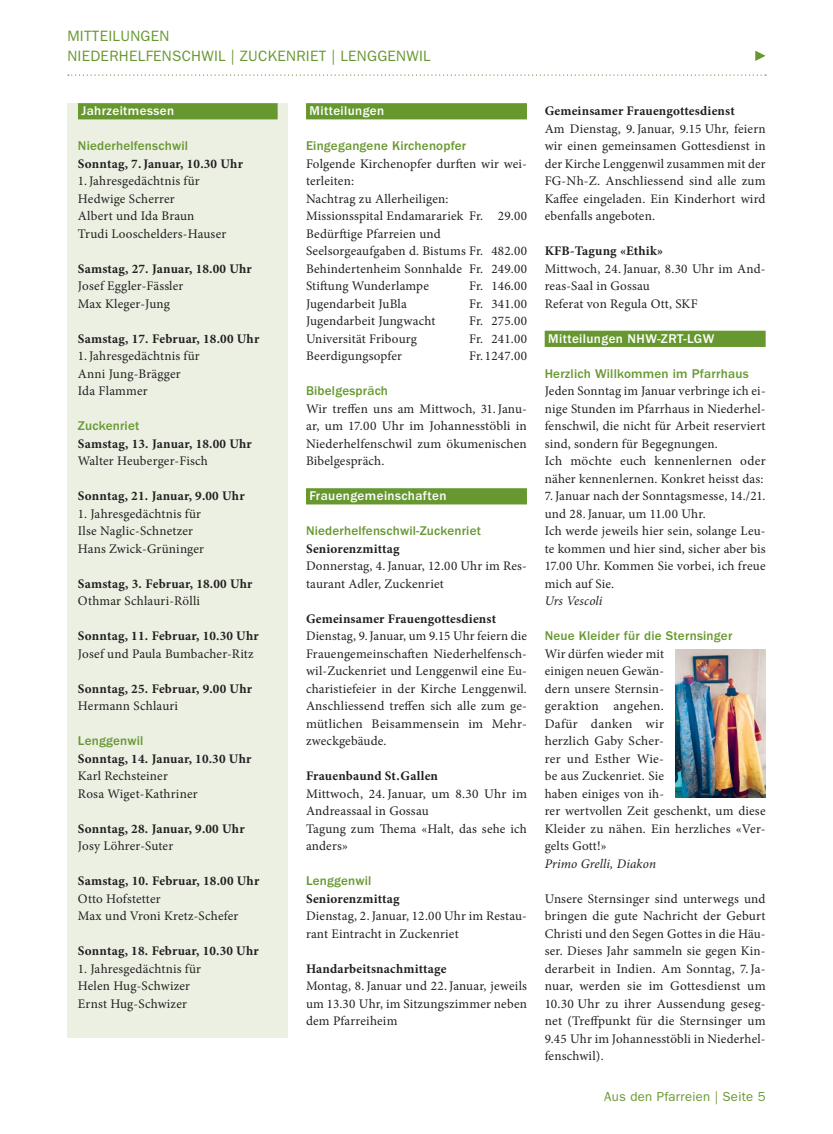
<style>
.page{position:relative;width:833px;height:1134px;background:#fff}
.page>*{position:absolute;margin:0;border:0;box-sizing:border-box;transform-origin:0 0}
.t1{font:15px/20px "ITC Franklin Gothic Std";letter-spacing:.02em;color:#679830}
.t2{font:13.12px/17.5px "Minion Pro";letter-spacing:.015em;color:#231f20}
.t3{font:700 13.12px "Minion Pro";letter-spacing:.015em;color:#231f20}
.t4{font:500 13.12px "ITC Franklin Gothic Std";letter-spacing:.015em;color:#679830}
.t5{font:500 13.12px "ITC Franklin Gothic Std";letter-spacing:.03em;color:#fff}
.t6{font:italic 13.12px "Minion Pro";letter-spacing:.005em;color:#231f20}
.t7{font:13.12px "ITC Franklin Gothic Std";letter-spacing:.02em;color:#679830}
</style>
<div class="page">
<svg style="left:755px;top:51px;width:10px;height:10px"></svg>
<div style="left:67px;top:104px;width:221px;height:934px;background:#ebf0e3"></div>
<div style="left:78px;top:103px;width:200px;height:16px;background:#679830"></div>
<div style="left:306px;top:103px;width:221px;height:16px;background:#679830"></div>
<div style="left:306px;top:488px;width:221px;height:16px;background:#679830"></div>
<div style="left:544px;top:331px;width:221px;height:16px;background:#679830"></div>
<img style="left:675px;top:649px;width:90px;height:149px">
<svg style="left:68px;top:74px;width:698px;height:2px"></svg>
<p class="t1" style="left:67px;top:26px;width:365px">MITTEILUNGEN<br>NIEDERHELFENSCHWIL | ZUCKENRIET | LENGGENWIL</p>
<p class="t5" style="left:81px;top:103px;width:94px">Jahrzeitmessen</p>
<p class="t4" style="left:78px;top:138px;width:112px">Niederhelfenschwil</p>
<p class="t3" style="left:78px;top:154px;width:166px">Sonntag, 7.Januar, 10.30 Uhr</p>
<p class="t2" style="left:78px;top:172px;width:150px">1.Jahresgedächtnis für<br>Hedwige Scherrer<br>Albert und Ida Braun<br>Trudi Looschelders-Hauser</p>
<p class="t3" style="left:78px;top:259px;width:175px">Samstag, 27. Januar, 18.00 Uhr</p>
<p class="t2" style="left:78px;top:277px;width:107px">Josef Eggler-Fässler<br>Max Kleger-Jung</p>
<p class="t3" style="left:78px;top:329px;width:183px">Samstag, 17. Februar, 18.00 Uhr</p>
<p class="t2" style="left:78px;top:347px;width:123px">1.Jahresgedächtnis für<br>Anni Jung-Brägger<br>Ida Flammer</p>
<p class="t4" style="left:78px;top:418px;width:63px">Zuckenriet</p>
<p class="t3" style="left:78px;top:434px;width:175px">Samstag, 13. Januar, 18.00 Uhr</p>
<p class="t2" style="left:78px;top:452px;width:131px">Walter Heuberger-Fisch</p>
<p class="t3" style="left:78px;top:487px;width:168px">Sonntag, 21. Januar, 9.00 Uhr</p>
<p class="t2" style="left:78px;top:505px;width:128px">1. Jahresgedächtnis für<br>Ilse Naglic-Schnetzer<br>Hans Zwick-Grüninger</p>
<p class="t3" style="left:78px;top:574px;width:176px">Samstag, 3. Februar, 18.00 Uhr</p>
<p class="t2" style="left:78px;top:592px;width:124px">Othmar Schlauri-Rölli</p>
<p class="t3" style="left:78px;top:627px;width:182px">Sonntag, 11. Februar, 10.30 Uhr</p>
<p class="t2" style="left:78px;top:645px;width:177px">Josef und Paula Bumbacher-Ritz</p>
<p class="t3" style="left:78px;top:679px;width:176px">Sonntag, 25. Februar, 9.00 Uhr</p>
<p class="t2" style="left:78px;top:697px;width:102px">Hermann Schlauri</p>
<p class="t4" style="left:78px;top:733px;width:67px">Lenggenwil</p>
<p class="t3" style="left:78px;top:749px;width:175px">Sonntag, 14. Januar, 10.30 Uhr</p>
<p class="t2" style="left:78px;top:767px;width:121px">Karl Rechsteiner<br>Rosa Wiget-Kathriner</p>
<p class="t3" style="left:78px;top:819px;width:168px">Sonntag, 28. Januar, 9.00 Uhr</p>
<p class="t2" style="left:78px;top:837px;width:97px">Josy Löhrer-Suter</p>
<p class="t3" style="left:78px;top:872px;width:183px">Samstag, 10. Februar, 18.00 Uhr</p>
<p class="t2" style="left:78px;top:890px;width:162px">Otto Hofstetter<br>Max und Vroni Kretz-Schefer</p>
<p class="t3" style="left:78px;top:942px;width:182px">Sonntag, 18. Februar, 10.30 Uhr</p>
<p class="t2" style="left:78px;top:960px;width:125px">1. Jahresgedächtnis für<br>Helen Hug-Schwizer<br>Ernst Hug-Schwizer</p>
<p class="t5" style="left:309px;top:103px;width:76px">Mitteilungen</p>
<p class="t4" style="left:306px;top:138px;width:162px">Eingegangene Kirchenopfer</p>
<p class="t2" style="left:306px;top:155px;width:222px">Folgende Kirchenopfer durften wir wei&shy;terleiten:<br>Nachtrag zu Allerheiligen:<br>Missionsspital Endamarariek Fr. 29.00<br>Bedürftige Pfarreien und<br>Seelsorgeaufgaben d. Bistums Fr. 482.00<br>Behindertenheim Sonnhalde Fr. 249.00<br>Stiftung Wunderlampe</p>
<p class="t2" style="left:469px;top:277px;width:59px">Fr. 146.00</p>
<p class="t2" style="left:306px;top:295px;width:102px">Jugendarbeit JuBla</p>
<p class="t2" style="left:469px;top:295px;width:59px">Fr. 341.00</p>
<p class="t2" style="left:306px;top:312px;width:131px">Jugendarbeit Jungwacht</p>
<p class="t2" style="left:469px;top:312px;width:59px">Fr. 275.00</p>
<p class="t2" style="left:306px;top:330px;width:112px">Universität Fribourg</p>
<p class="t2" style="left:469px;top:330px;width:59px">Fr. 241.00</p>
<p class="t2" style="left:306px;top:347px;width:98px">Beerdigungsopfer</p>
<p class="t2" style="left:469px;top:347px;width:59px">Fr. 1247.00</p>
<p class="t4" style="left:306px;top:383px;width:84px">Bibelgespräch</p>
<p class="t2" style="left:306px;top:400px;width:222px;text-align:justify">Wir treffen uns am Mittwoch, 31.Janu&shy;ar, um 17.00 Uhr im Johannesstöbli in Niederhelfenschwil zum ökumenischen Bibelgespräch.</p>
<p class="t5" style="left:309px;top:488px;width:138px">Frauengemeinschaften</p>
<p class="t4" style="left:306px;top:523px;width:176px">Niederhelfenschwil-Zuckenriet</p>
<p class="t3" style="left:306px;top:539px;width:95px">Seniorenzmittag</p>
<p class="t2" style="left:306px;top:557px;width:222px">Donnerstag, 4.Januar, 12.00 Uhr im Res&shy;taurant Adler, Zuckenriet</p>
<p class="t3" style="left:306px;top:609px;width:192px">Gemeinsamer Frauengottesdienst</p>
<p class="t2" style="left:306px;top:627px;width:222px;text-align:justify">Dienstag, 9.Januar, um 9.15 Uhr feiern die Frauengemeinschaften Niederhelfensch&shy;wil-Zuckenriet und Lenggenwil eine Eu&shy;charistiefeier in der Kirche Lenggenwil.<br>Anschliessend treffen sich alle zum ge&shy;mütlichen Beisammensein im Mehr&shy;zweckgebäude.</p>
<p class="t3" style="left:306px;top:767px;width:134px">Frauenbaund St.Gallen</p>
<p class="t2" style="left:306px;top:785px;width:222px">Mittwoch, 24.Januar, um 8.30 Uhr im<br>Andreassaal in Gossau<br>Tagung zum Thema «Halt, das sehe ich anders»</p>
<p class="t4" style="left:306px;top:873px;width:67px">Lenggenwil</p>
<p class="t3" style="left:306px;top:889px;width:95px">Seniorenzmittag</p>
<p class="t2" style="left:306px;top:907px;width:222px">Dienstag, 2.Januar, 12.00 Uhr im Restau&shy;rant Eintracht in Zuckenriet</p>
<p class="t3" style="left:306px;top:959px;width:142px">Handarbeitsnachmittage</p>
<p class="t2" style="left:306px;top:977px;width:222px;text-align:justify">Montag, 8.Januar und 22.Januar, jeweils um 13.30 Uhr, im Sitzungszimmer neben dem Pfarreiheim</p>
<p class="t3" style="left:544px;top:102px;width:192px">Gemeinsamer Frauengottesdienst</p>
<p class="t2" style="left:544px;top:120px;width:222px;text-align:justify">Am Dienstag, 9.Januar, 9.15 Uhr, feiern wir einen gemeinsamen Gottesdienst in der Kirche Lenggenwil zusammen mit der FG-Nh-Z. Anschliessend sind alle zum Kaffee eingeladen. Ein Kinderhort wird ebenfalls angeboten.</p>
<p class="t3" style="left:544px;top:242px;width:120px">KFB-Tagung «Ethik»</p>
<p class="t2" style="left:544px;top:260px;width:222px">Mittwoch, 24.Januar, 8.30 Uhr im And&shy;reas-Saal in Gossau<br>Referat von Regula Ott, SKF</p>
<p class="t5" style="left:548px;top:331px;width:168px">Mitteilungen NHW-ZRT-LGW</p>
<p class="t4" style="left:544px;top:366px;width:205px">Herzlich Willkommen im Pfarrhaus</p>
<p class="t2" style="left:544px;top:382px;width:222px">Jeden Sonntag im Januar verbringe ich ei&shy;nige Stunden im Pfarrhaus in Niederhel&shy;fenschwil, die nicht für Arbeit reserviert sind, sondern für Begegnungen.<br>Ich möchte euch kennenlernen oder näher kennenlernen. Konkret heisst das:<br>7.Januar nach der Sonntagsmesse, 14./21. und 28.Januar, um 11.00 Uhr.<br>Ich werde jeweils hier sein, solange Leu&shy;te kommen und hier sind, sicher aber bis 17.00 Uhr. Kommen Sie vorbei, ich freue mich auf Sie.</p>
<p class="t6" style="left:544px;top:592px;width:59px">Urs Vescoli</p>
<p class="t4" style="left:544px;top:628px;width:189px">Neue Kleider für die Sternsinger</p>
<p class="t2" style="left:544px;top:645px;width:222px">Wir dürfen wieder mit<br>einigen neuen Gewän-<br>dern unsere Sternsin-<br>geraktion angehen.<br>Dafür danken wir<br>herzlich Gaby Scher-<br>rer und Esther Wie-<br>be aus Zuckenriet. Sie<br>haben einiges von ih-<br>rer wertvollen Zeit geschenkt, um diese<br>Kleider zu nähen. Ein herzliches «Ver&shy;gelts Gott!»</p>
<p class="t6" style="left:544px;top:855px;width:113px">Primo Grelli, Diakon</p>
<p class="t2" style="left:544px;top:890px;width:222px;text-align:justify">Unsere Sternsinger sind unterwegs und bringen die gute Nachricht der Geburt Christi und den Segen Gottes in die Häu&shy;ser. Dieses Jahr sammeln sie gegen Kin&shy;derarbeit in Indien. Am Sonntag, 7.Ja&shy;nuar, werden sie im Gottesdienst um 10.30 Uhr zu ihrer Aussendung geseg&shy;net (Treffpunkt für die Sternsinger um 9.45 Uhr im Johannesstöbli in Niederhel&shy;fenschwil).</p>
<p class="t7" style="left:604px;top:1089px;width:163px">Aus den Pfarreien | Seite 5</p>
</div>
